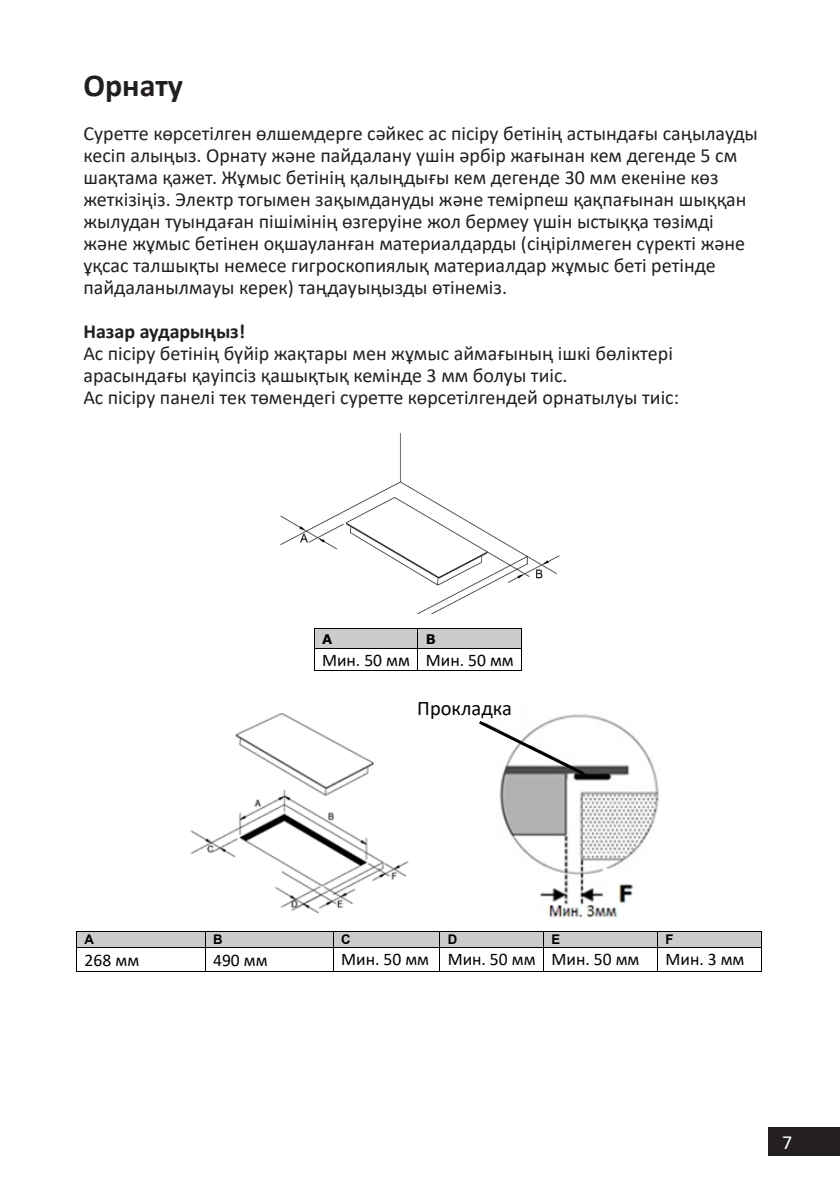
<style>
.page{position:relative;width:840px;height:1191px;background:#fff}
.page>*{position:absolute;margin:0;border:0;box-sizing:border-box;transform-origin:0 0}
.Заголовок_16{font:700 32px "Calibri";color:#231f20}
.t1{font:20.6px "Calibri";color:#000}
.t2{font:20px/22px "Calibri";color:#231f20}
.t3{font:700 20px "Calibri";color:#231f20}
.t4{font:20px "Calibri";color:#fff}
.t5{font:17.8px "Calibri";color:#000}
.t6{font:700 13.2px "Arial";color:#000}
.t7{font:700 13.2px "Verdana";color:#000}
</style>
<div class="page">
<div style="left:767px;top:1126px;width:72px;height:29px;background:#231f20"></div>
<div style="left:314px;top:629px;width:103px;height:19px;background:#ccc"></div>
<div style="left:418px;top:629px;width:103px;height:19px;background:#ccc"></div>
<hr style="left:314px;top:628px;width:103px;height:1px;background:#000">
<hr style="left:418px;top:628px;width:103px;height:1px;background:#000">
<hr style="left:314px;top:648px;width:103px;height:1px;background:#000">
<hr style="left:418px;top:648px;width:103px;height:1px;background:#000">
<hr style="left:314px;top:670px;width:103px;height:1px;background:#000">
<svg style="left:417px;top:628px;width:1px;height:43px"></svg>
<hr style="left:418px;top:670px;width:103px;height:1px;background:#000">
<svg style="left:521px;top:628px;width:1px;height:43px"></svg>
<div style="left:77px;top:931px;width:128px;height:16px;background:#ccc"></div>
<div style="left:205px;top:931px;width:128px;height:16px;background:#ccc"></div>
<div style="left:333px;top:931px;width:106px;height:16px;background:#ccc"></div>
<div style="left:440px;top:931px;width:103px;height:16px;background:#ccc"></div>
<div style="left:543px;top:931px;width:114px;height:16px;background:#ccc"></div>
<div style="left:657px;top:931px;width:103px;height:16px;background:#ccc"></div>
<hr style="left:77px;top:931px;width:128px;height:1px;background:#000">
<hr style="left:205px;top:931px;width:128px;height:1px;background:#000">
<hr style="left:333px;top:931px;width:106px;height:1px;background:#000">
<hr style="left:440px;top:931px;width:102px;height:1px;background:#000">
<hr style="left:543px;top:931px;width:114px;height:1px;background:#000">
<hr style="left:657px;top:931px;width:103px;height:1px;background:#000">
<hr style="left:77px;top:947px;width:128px;height:1px;background:#000">
<hr style="left:205px;top:947px;width:128px;height:1px;background:#000">
<hr style="left:333px;top:947px;width:106px;height:1px;background:#000">
<hr style="left:440px;top:947px;width:102px;height:1px;background:#000">
<hr style="left:543px;top:947px;width:114px;height:1px;background:#000">
<hr style="left:657px;top:947px;width:103px;height:1px;background:#000">
<svg style="left:76px;top:931px;width:1px;height:40px"></svg>
<hr style="left:77px;top:970px;width:128px;height:1px;background:#000">
<svg style="left:205px;top:932px;width:1px;height:38px"></svg>
<hr style="left:205px;top:970px;width:128px;height:1px;background:#000">
<svg style="left:333px;top:932px;width:1px;height:38px"></svg>
<hr style="left:333px;top:970px;width:106px;height:1px;background:#000">
<svg style="left:439px;top:931px;width:1px;height:40px"></svg>
<hr style="left:440px;top:970px;width:102px;height:1px;background:#000">
<hr style="left:543px;top:970px;width:114px;height:1px;background:#000">
<svg style="left:657px;top:932px;width:1px;height:38px"></svg>
<hr style="left:657px;top:970px;width:103px;height:1px;background:#000">
<svg style="left:760px;top:931px;width:1px;height:17px"></svg>
<img style="left:190px;top:713px;width:469px;height:205px">
<img style="left:280px;top:434px;width:279px;height:179px">
<div style="left:432px;top:701px;width:86px;height:21px;background:#fff"></div>
<svg style="left:475px;top:718px;width:111px;height:59px"></svg>
<p class="Заголовок_16" style="left:83px;top:63px;width:101px">Орнату</p>
<p class="t2" style="left:83px;top:122px;width:675px">Суретте көрсетілген өлшемдерге сәйкес ас пісіру бетінің астындағы саңылауды кесіп алыңыз. Орнату және пайдалану үшін әрбір жағынан кем дегенде 5 см шақтама қажет. Жұмыс бетінің қалыңдығы кем дегенде 30 мм екеніне көз жеткізіңіз. Электр тогымен зақымдануды және темірпеш қақпағынан шыққан жылудан туындаған пішімінің өзгеруіне жол бермеу үшін ыстыққа төзімді және жұмыс бетінен оқшауланған материалдарды (сіңірілмеген сүректі және ұқсас талшықты немесе гигроскопиялық материалдар жұмыс беті ретінде пайдаланылмауы керек) таңдауыңызды өтінеміз.</p>
<p class="t3" style="left:83px;top:317px;width:163px">Назар аударыңыз!</p>
<p class="t2" style="left:83px;top:342px;width:597px">Ас пісіру бетінің бүйір жақтары мен жұмыс аймағының ішкі бөліктері арасындағы қауіпсіз қашықтық кемінде 3 мм болуы тиіс.<br>Ас пісіру панелі тек төмендегі суретте көрсетілгендей орнатылуы тиіс:</p>
<p class="t7" style="left:322px;top:630px;width:12px">A</p>
<p class="t7" style="left:425px;top:630px;width:12px">B</p>
<p class="t5" style="left:322px;top:647px;width:193px">Мин. 50 мм Мин. 50 мм</p>
<p class="t1" style="left:417px;top:694px;width:96px">Прокладка</p>
<p class="t6" style="left:85px;top:929px;width:11px">A</p>
<p class="t6" style="left:213px;top:929px;width:11px">B</p>
<p class="t6" style="left:341px;top:929px;width:11px">C</p>
<p class="t6" style="left:447px;top:929px;width:11px">D</p>
<p class="t6" style="left:551px;top:929px;width:10px">E</p>
<p class="t6" style="left:665px;top:929px;width:10px">F</p>
<p class="t5" style="left:85px;top:947px;width:56px">268 мм</p>
<p class="t5" style="left:213px;top:947px;width:56px">490 мм</p>
<p class="t5" style="left:341px;top:946px;width:299px">Мин. 50 мм Мин. 50 мм Мин. 50 мм</p>
<p class="t5" style="left:665px;top:947px;width:80px">Мин. 3 мм</p>
<p class="t4" style="left:781px;top:1128px;width:12px">7</p>
</div>
